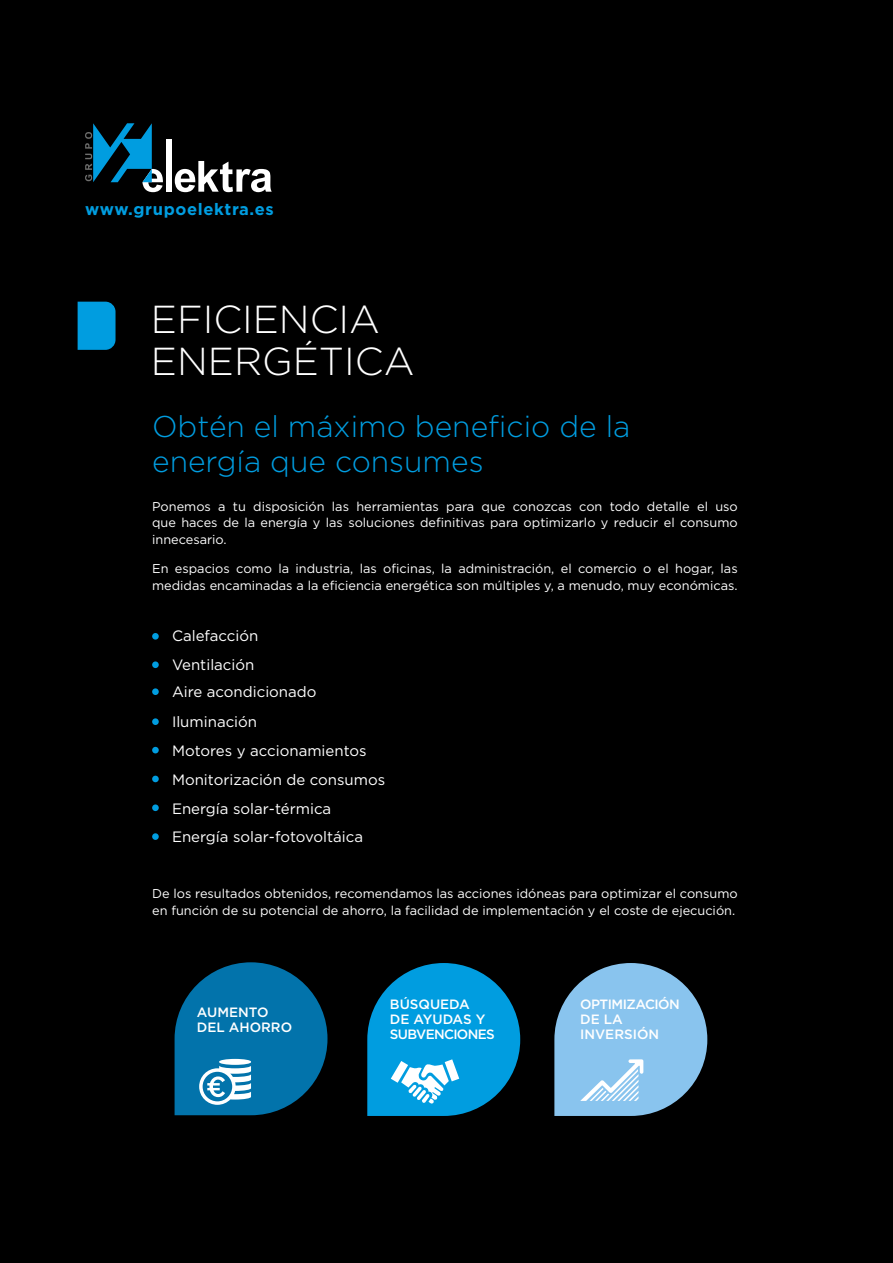
<style>
.page{position:relative;width:893px;height:1263px;background:#000}
.page>*{position:absolute;margin:0;border:0;box-sizing:border-box;transform-origin:0 0}
.t1{font:300 39px/42px "Gotham";color:#fff}
.t2{font:300 30px/34.5px "Gotham";color:#009de0}
.t3{font:700 16.5px "Gotham";letter-spacing:.04em;color:#009de0}
.t4{font:15px/28.8px "Gotham";color:#fff}
.t5{font:500 13.5px/15px "Gotham";letter-spacing:-.05em;color:#fff}
.t6{font:500 13.5px/15px "Gotham";letter-spacing:-.04em;color:#fff}
.t7{font:500 13.5px/15px "Gotham";color:#fff}
.t8{font:12.75px/16.5px "Gotham";color:#fff}
</style>
<div class="page">
<div style="left:78px;top:302px;width:38px;height:48px;background:#009de0"></div>
<div style="left:166px;top:139px;width:6px;height:53px;background:#fff"></div>
<svg style="left:175px;top:161px;width:97px;height:31px"></svg>
<svg style="left:85px;top:123px;width:78px;height:69px"></svg>
<div style="left:152px;top:633px;width:7px;height:7px;background:#009de0;border-radius:50%"></div>
<div style="left:152px;top:718px;width:7px;height:7px;background:#009de0;border-radius:50%"></div>
<div style="left:152px;top:661px;width:7px;height:7px;background:#009de0;border-radius:50%"></div>
<div style="left:152px;top:747px;width:7px;height:6px;background:#009de0;border-radius:50%"></div>
<div style="left:152px;top:688px;width:7px;height:7px;background:#009de0;border-radius:50%"></div>
<svg style="left:554px;top:963px;width:153px;height:153px"></svg>
<svg style="left:367px;top:963px;width:153px;height:153px"></svg>
<svg style="left:175px;top:962px;width:152px;height:153px"></svg>
<div style="left:152px;top:776px;width:7px;height:6px;background:#009de0;border-radius:50%"></div>
<div style="left:152px;top:804px;width:7px;height:7px;background:#009de0;border-radius:50%"></div>
<div style="left:152px;top:833px;width:7px;height:7px;background:#009de0;border-radius:50%"></div>
<p class="t3" style="left:85px;top:198px;width:190px">www.grupoelektra.es</p>
<h1 class="t1" style="left:151px;top:297px;width:265px">EFICIENCIA<br>ENERGÉTICA</h1>
<h2 class="t2" style="left:152px;top:409px;width:480px">Obtén el máximo beneficio de la energía que consumes</h2>
<p class="t8" style="left:152px;top:498px;width:587px;text-align:justify">Ponemos a tu disposición las herramientas para que conozcas con todo detalle el uso que haces de la energía y las soluciones definitivas para optimizarlo y reducir el consumo innecesario.</p>
<p class="t8" style="left:152px;top:560px;width:587px">En espacios como la industria, las oficinas, la administración, el comercio o el hogar, las medidas encaminadas a la eficiencia energética son múltiples y, a menudo, muy económicas.</p>
<p class="t4" style="left:172px;top:621px;width:88px">Calefacción</p>
<p class="t4" style="left:172px;top:649px;width:84px">Ventilación</p>
<p class="t4" style="left:172px;top:677px;width:146px">Aire acondicionado</p>
<p class="t4" style="left:172px;top:707px;width:87px">Iluminación</p>
<p class="t4" style="left:172px;top:736px;width:196px">Motores y accionamientos</p>
<p class="t4" style="left:172px;top:765px;width:215px">Monitorización de consumos<br>Energía solar-térmica<br>Energía solar-fotovoltáica</p>
<p class="t8" style="left:152px;top:885px;width:587px">De los resultados obtenidos, recomendamos las acciones idóneas para optimizar el consumo en función de su potencial de ahorro, la facilidad de implementación y el coste de ejecución.</p>
<p class="t7" style="left:197px;top:1004px;width:97px">AUMENTO<br>DEL AHORRO</p>
<p class="t5" style="left:390px;top:997px;width:106px">BÚSQUEDA<br>DE AYUDAS Y<br>SUBVENCIONES</p>
<p class="t6" style="left:580px;top:997px;width:101px">OPTIMIZACIÓN<br>DE LA<br>INVERSIÓN</p>
</div>
